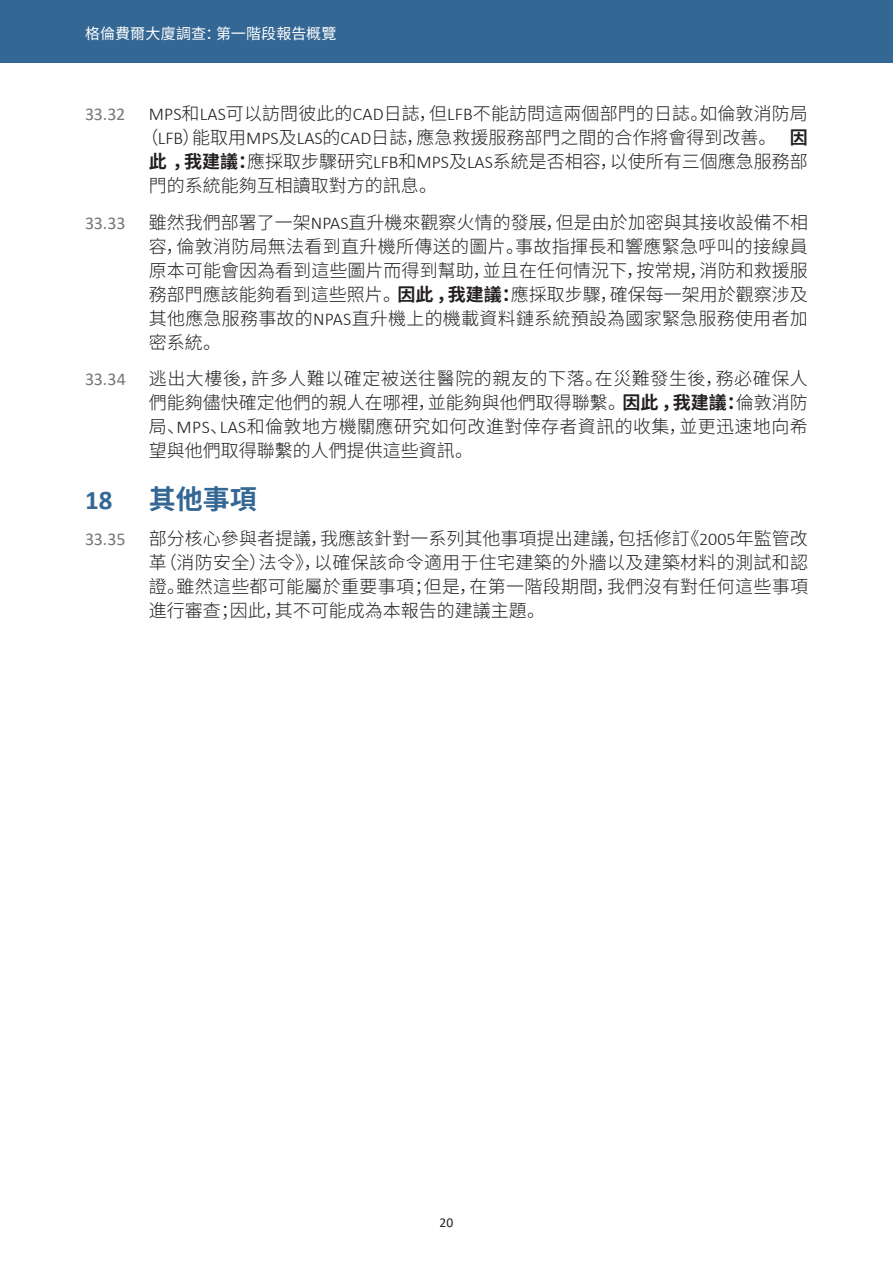
<style>
.page{position:relative;width:893px;height:1263px;background:#fff}
.page>*{position:absolute;margin:0;border:0;box-sizing:border-box;transform-origin:0 0}
.AHead{font:700 27px "Noto Sans CJ Ksc";color:#346794}
.AHead-2{font:700 27px "Calibri";color:#346794}
.t1{font:300 18px/24px "Noto Sans CJ Ksc";letter-spacing:.005em;color:#231f20;text-align:justify}
.t2{font:18px "Calibri";letter-spacing:-.01em;color:#76787b}
.t3{font:15px "Noto Sans CJ Ksc";letter-spacing:.015em;color:#fff}
.t4{font:13.5px "Calibri";color:#231f20}
.s1{font-family:"Calibri"}
.s2{font-weight:700}
</style>
<div class="page">
<div style="left:0;top:0;width:893px;height:63px;background:#346794"></div>
<p class="t3" style="left:85px;top:25px;width:253px">格倫費爾大廈調查：第一階段報告概覽</p>
<p class="t2" style="left:85px;top:101px;width:42px">33.32</p>
<p class="t1" style="left:149px;top:102px;width:661px"><span class="s1">MPS</span>和<span class="s1">LAS</span>可以訪問彼此的<span class="s1">CAD</span>日誌，但<span class="s1">LFB</span>不能訪問這兩個部門的日誌。如倫敦消防局</p>
<p class="t1" style="left:140px;top:126px;width:669px">（<span class="s1">LFB</span>）能取用<span class="s1">MPS</span>及<span class="s1">LAS</span>的<span class="s1">CAD</span>日誌，應急救援服務部門之間的合作將會得到改善。 <span class="s2">因</span></p>
<p class="t1" style="left:149px;top:150px;width:661px"><span class="s2">此，我建議：</span>應採取步驟研究<span class="s1">LFB</span>和<span class="s1">MPS</span>及<span class="s1">LAS</span>系統是否相容，以使所有三個應急服務部</p>
<p class="t1" style="left:149px;top:174px;width:290px">門的系統能夠互相讀取對方的訊息。</p>
<p class="t2" style="left:85px;top:210px;width:42px">33.33</p>
<p class="t1" style="left:149px;top:210px;width:661px">雖然我們部署了一架<span class="s1">NPAS</span>直升機來觀察火情的發展，但是由於加密與其接收設備不相容，倫敦消防局無法看到直升機所傳送的圖片。事故指揮長和響應緊急呼叫的接線員原本可能會因為看到這些圖片而得到幫助，並且在任何情況下，按常規，消防和救援服務部門應該能夠看到這些照片。<span class="s2">因此，我建議：</span>應採取步驟，確保每一架用於觀察涉及其他應急服務事故的<span class="s1">NPAS</span>直升機上的機載資料鏈系統預設為國家緊急服務使用者加密系統。</p>
<p class="t2" style="left:85px;top:367px;width:42px">33.34</p>
<p class="t1" style="left:149px;top:367px;width:661px">逃出大樓後，許多人難以確定被送往醫院的親友的下落。在災難發生後，務必確保人們能夠儘快確定他們的親人在哪裡，並能夠與他們取得聯繫。<span class="s2">因此，我建議：</span>倫敦消防局、<span class="s1">MPS</span>、<span class="s1">LAS</span>和倫敦地方機關應研究如何改進對倖存者資訊的收集，並更迅速地向希望與他們取得聯繫的人們提供這些資訊。</p>
<p class="AHead-2" style="left:85px;top:481px;width:29px">18</p>
<p class="AHead" style="left:149px;top:483px;width:109px">其他事項</p>
<p class="t2" style="left:85px;top:527px;width:42px">33.35</p>
<p class="t1" style="left:149px;top:527px;width:661px">部分核心參與者提議，我應該針對一系列其他事項提出建議，包括修訂《<span class="s1">2005</span>年監管改革（消防安全）法令》，以確保該命令適用于住宅建築的外牆以及建築材料的測試和認證。雖然這些都可能屬於重要事項；但是，在第一階段期間，我們沒有對任何這些事項進行審查；因此，其不可能成為本報告的建議主題。</p>
<p class="t4" style="left:440px;top:1213px;width:15px">20</p>
</div>
